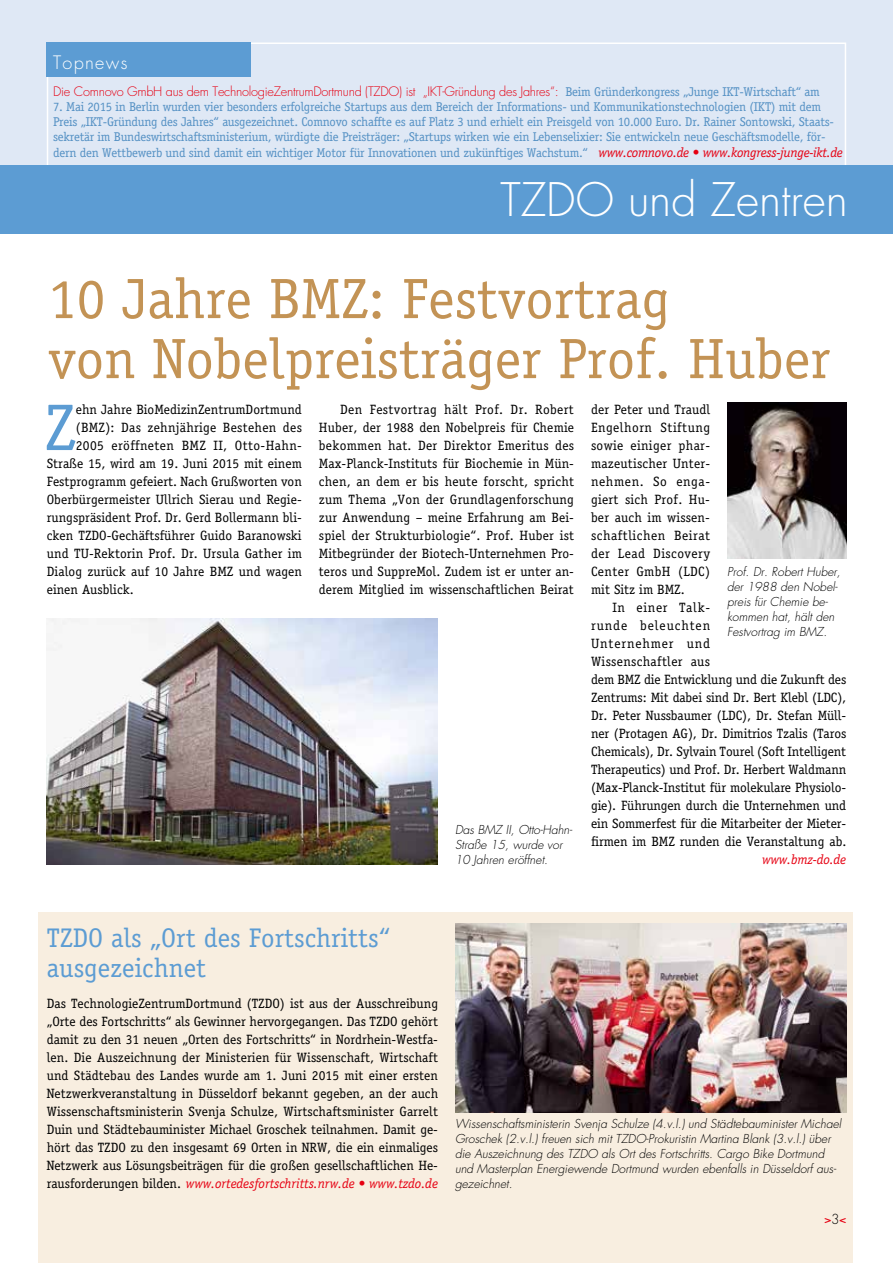
<style>
.page{position:relative;width:893px;height:1263px;background:#fff}
.page>*{position:absolute;margin:0;border:0;box-sizing:border-box;transform-origin:0 0}
.t1{font:66px "Officina Serif";color:#5c9cd3}
.t2{font:57px/60px "Officina Serif";color:#c39355}
.t3{font:300 45px "Futura";color:#fff}
.t4{font:27px/30px "Officina Serif";color:#5c9cd3}
.t5{font:300 18px "Futura";letter-spacing:.075em;color:#fff}
.t6{font:13.5px/18px "Officina Serif";color:#000;text-align:justify}
.t7{font:13.5px "Officina Serif";letter-spacing:.02em;color:#000}
.t8{font:13.5px "Officina Serif";letter-spacing:.03em;color:#000}
.t9{font:italic 13.5px "Officina Serif";letter-spacing:-.01em;color:#e60012}
.t10{font:13.5px "Officina Serif";color:#e60012}
.t11{font:12.75px/15px "Officina Serif";letter-spacing:-.02em;color:#5591c4}
.t12{font:300 12.75px "Futura";letter-spacing:-.02em;color:#e60012}
.t13{font:italic 300 12px/15px "Futura";color:#000}
.s1{font-family:"Officina Serif";font-weight:400;color:#5591c4}
.s2{font-style:italic;font-size:13.5px;color:#e60012}
.s3{font-style:italic;color:#e60012}
.s4{font-family:"Futura";font-weight:300;color:#000}
</style>
<div class="page">
<div style="left:38px;top:912px;width:815px;height:351px;background:#f8eee0"></div>
<div style="left:0;top:0;width:893px;height:224px;background:#dfe8f5"></div>
<div style="left:47px;top:43px;width:799px;height:131px;border:2px solid #fff"></div>
<div style="left:47px;top:43px;width:204px;height:34px;background:#5c9cd3"></div>
<div style="left:0;top:166px;width:893px;height:68px;background:#5c9cd3"></div>
<img style="left:455px;top:923px;width:391px;height:189px">
<img style="left:47px;top:618px;width:391px;height:246px">
<img style="left:727px;top:402px;width:119px;height:156px">
<h3 class="t5" style="left:53px;top:51px;width:76px">Topnews</h3>
<p class="t12" style="left:53px;top:83px;width:768px">Die Comnovo GmbH aus dem TechnologieZentrumDortmund (TZDO) ist „IKT-Gründung des Jahres“: <span class="s1">Beim Gründerkongress „Junge IKT-Wirtschaft“ am</span></p>
<p class="t11" style="left:53px;top:99px;width:782px">7. Mai 2015 in Berlin wurden vier besonders erfolgreiche Startups aus dem Bereich der Informations- und Kommunikationstechnologien (IKT) mit dem<br>Preis „IKT-Gründung des Jahres“ ausgezeichnet. Comnovo schaffte es auf Platz 3 und erhielt ein Preisgeld von 10.000 Euro. Dr. Rainer Sontowski, Staats&shy;sekretär im Bundeswirtschaftsministerium, würdigte die Preisträger: „Startups wirken wie ein Lebenselixier: Sie entwickeln neue Geschäftsmodelle, för-</p>
<p class="t11" style="left:53px;top:145px;width:791px">dern den Wettbewerb und sind damit ein wichtiger Motor für Innovationen und zukünftiges Wachstum.“ <span class="s2">www.comnovo.de • www.kongress-junge-ikt.de</span></p>
<h3 class="t3" style="left:500px;top:171px;width:349px">TZDO und Zentren</h3>
<h2 class="t2" style="left:48px;top:269px;width:784px">10 Jahre BMZ: Festvortrag<br>von Nobelpreisträger Prof. Huber</h2>
<h1 class="t1" style="left:44px;top:389px;width:33px">Z</h1>
<p class="t6" style="left:76px;top:400px;width:228px">ehn Jahre BioMedizinZentrumDortmund</p>
<p class="t7" style="left:76px;top:420px;width:228px">(BMZ): Das zehnjährige Bestehen des</p>
<p class="t8" style="left:76px;top:438px;width:228px">2005 eröffneten BMZ II, Otto-Hahn-</p>
<p class="t6" style="left:47px;top:454px;width:257px">Straße 15, wird am 19. Juni 2015 mit einem</p>
<p class="t6" style="left:47px;top:472px;width:257px">Festprogramm gefeiert. Nach Grußworten von</p>
<p class="t6" style="left:47px;top:490px;width:257px">Oberbürgermeister Ullrich Sierau und Regie-</p>
<p class="t6" style="left:47px;top:508px;width:257px">rungspräsident Prof. Dr. Gerd Bollermann bli-</p>
<p class="t6" style="left:47px;top:526px;width:256px">cken TZDO-Gechäftsführer Guido Baranowski</p>
<p class="t6" style="left:47px;top:544px;width:257px">und TU-Rektorin Prof. Dr. Ursula Gather im</p>
<p class="t6" style="left:47px;top:562px;width:257px">Dialog zurück auf 10 Jahre BMZ und wagen</p>
<p class="t6" style="left:47px;top:580px;width:89px">einen Ausblick.</p>
<p class="t6" style="left:319px;top:400px;width:257px;text-indent:21px">Den Festvortrag hält Prof. Dr. Robert Huber, der 1988 den Nobelpreis für Chemie bekommen hat. Der Direktor Emeritus des Max-Planck-Instituts für Biochemie in Mün&shy;chen, an dem er bis heute forscht, spricht zum Thema „Von der Grundlagenforschung zur Anwendung – meine Erfahrung am Bei&shy;spiel der Strukturbiologie“. Prof. Huber ist Mitbegründer der Biotech-Unternehmen Pro&shy;teros und SuppreMol. Zudem ist er unter an&shy;derem Mitglied im wissenschaftlichen Beirat</p>
<p class="t6" style="left:591px;top:400px;width:121px">der Peter und Traudl Engelhorn Stiftung sowie einiger phar&shy;mazeutischer Unter&shy;nehmen. So enga&shy;giert sich Prof. Hu&shy;ber auch im wissen&shy;schaftlichen Beirat der Lead Discovery Center GmbH (LDC) mit Sitz im BMZ.</p>
<p class="t6" style="left:591px;top:598px;width:257px;text-align:left;text-indent:21px">In einer Talk-<br>runde beleuchten<br>Unternehmer und<br>Wissenschaftler aus<br>dem BMZ die Entwicklung und die Zukunft des Zentrums: Mit dabei sind Dr. Bert Klebl (LDC), Dr. Peter Nussbaumer (LDC), Dr. Stefan Müll&shy;ner (Protagen AG), Dr. Dimitrios Tzalis (Taros Chemicals), Dr. Sylvain Tourel (Soft Intelligent Therapeutics) und Prof. Dr. Herbert Waldmann (Max-Planck-Institut für molekulare Physiolo&shy;gie). Führungen durch die Unternehmen und ein Sommerfest für die Mitarbeiter der Mieter&shy;firmen im BMZ runden die Veranstaltung ab.</p>
<p class="t9" style="left:762px;top:852px;width:86px">www.bmz-do.de</p>
<p class="t13" style="left:727px;top:564px;width:115px">Prof. Dr. Robert Huber, der 1988 den Nobel&shy;preis für Chemie be&shy;kommen hat, hält den<br>Festvortrag im BMZ.</p>
<p class="t13" style="left:455px;top:822px;width:119px">Das BMZ II, Otto-Hahn-<br>Straße 15, wurde vor<br>10 Jahren eröffnet.</p>
<h3 class="t4" style="left:47px;top:923px;width:345px">TZDO als „Ort des Fortschritts“ ausgezeichnet</h3>
<p class="t6" style="left:47px;top:994px;width:393px">Das TechnologieZentrumDortmund (TZDO) ist aus der Ausschreibung „Orte des Fortschritts“ als Gewinner hervorgegangen. Das TZDO gehört damit zu den 31 neuen „Orten des Fortschritts“ in Nordrhein-Westfa&shy;len. Die Auszeichnung der Ministerien für Wissenschaft, Wirtschaft und Städtebau des Landes wurde am 1. Juni 2015 mit einer ersten Netzwerkveranstaltung in Düsseldorf bekannt gegeben, an der auch Wissenschaftsministerin Svenja Schulze, Wirtschaftsminister Garrelt Duin und Städtebauminister Michael Groschek teilnahmen. Damit ge&shy;hört das TZDO zu den insgesamt 69 Orten in NRW, die ein einmaliges Netzwerk aus Lösungsbeiträgen für die großen gesellschaftlichen He&shy;rausforderungen bilden. <span class="s3">www.ortedesfortschritts.nrw.de • www.tzdo.de</span></p>
<p class="t13" style="left:455px;top:1116px;width:388px">Wissenschaftsministerin Svenja Schulze (4.v.l.) und Städtebauminister Michael Groschek (2.v.l.) freuen sich mit TZDO-Prokuristin Martina Blank (3.v.l.) über die Auszeichnung des TZDO als Ort des Fortschritts. Cargo Bike Dortmund und Masterplan Energiewende Dortmund wurden ebenfalls in Düsseldorf aus&shy;gezeichnet.</p>
<p class="t10" style="left:824px;top:1212px;width:23px">&gt;<span class="s4">3</span>&lt;</p>
</div>
